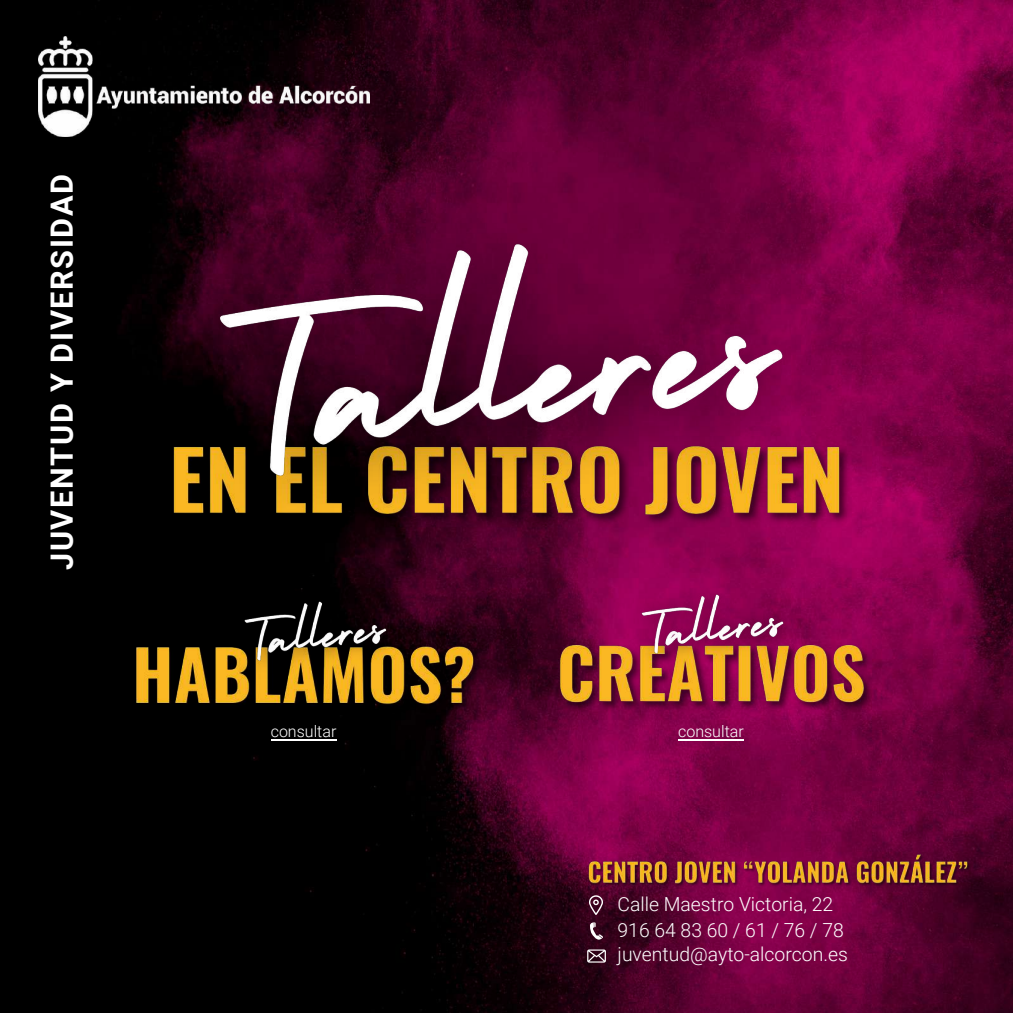
<style>
.page{position:relative;width:1013px;height:1013px;background:#fff}
.page>*{position:absolute;margin:0;border:0;box-sizing:border-box;transform-origin:0 0}
.t1{font:700 30.62px "Roboto";letter-spacing:.055em;color:#fff}
.t2{font:300 19.38px/26px "Roboto";color:#fff}
.t3{font:300 16px "Roboto";color:#fff}
</style>
<div class="page">
<img style="left:0;top:0;width:1012px;height:1012px">
<img style="left:38px;top:37px;width:331px;height:99px">
<svg style="left:589px;top:895px;width:14px;height:20px"></svg>
<svg style="left:590px;top:922px;width:13px;height:18px"></svg>
<svg style="left:587px;top:949px;width:19px;height:13px"></svg>
<img style="left:99px;top:110px;width:808px;height:497px">
<img style="left:130px;top:621px;width:356px;height:101px">
<img style="left:553px;top:620px;width:325px;height:101px">
<img style="left:215px;top:568px;width:203px;height:125px">
<img style="left:611px;top:561px;width:203px;height:125px">
<hr style="left:678px;top:739px;width:65px;height:1px;background:#fff">
<hr style="left:271px;top:739px;width:65px;height:1px;background:#fff">
<img style="left:585px;top:850px;width:389px;height:40px">
<h1 class="t1" style="left:45px;top:570px;width:398px;rotate:-90deg">JUVENTUD Y DIVERSIDAD</h1>
<p class="t3" style="left:271px;top:722px;width:67px">consultar</p>
<p class="t3" style="left:678px;top:722px;width:67px">consultar</p>
<p class="t2" style="left:617px;top:891px;width:228px">Calle Maestro Victoria, 22<br>916648360/61/76/78</p>
<p class="t2" style="left:617px;top:941px;width:232px">juventud@ayto-alcorcon.es</p>
</div>
